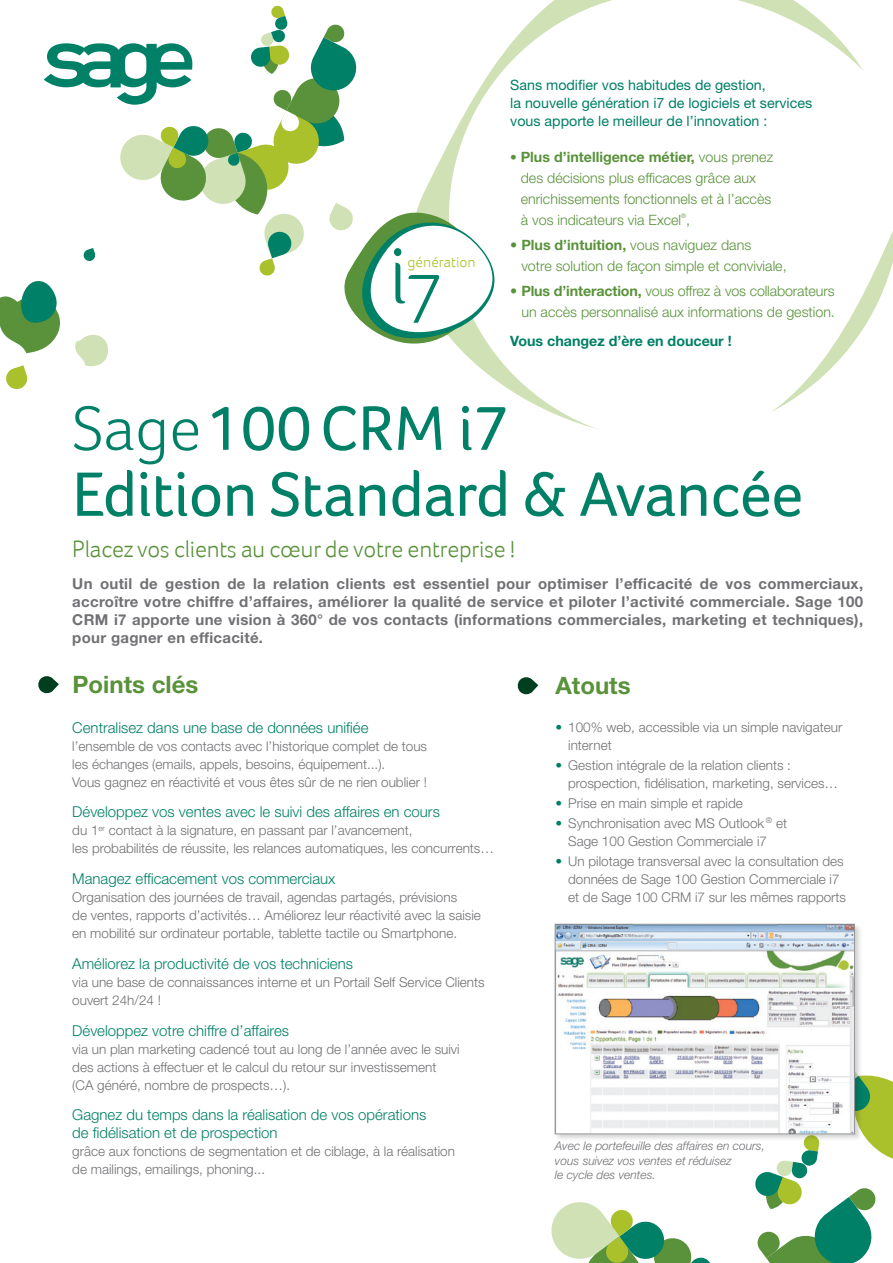
<style>
.page{position:relative;width:893px;height:1263px;background:#fff}
.page>*{position:absolute;margin:0;border:0;box-sizing:border-box;transform-origin:0 0}
.t1{font:300 86.4px "Foco";color:#008066}
.t2{font:64.5px/66px "Foco";letter-spacing:-.01em;color:#008066}
.t3{font:300 24px "Foco";letter-spacing:-.01em;color:#59923a}
.t4{font:700 24px "Helvetica Neue LT Std";color:#59923a}
.t5{font:300 15.15px "Foco";color:#aac12c}
.t6{font:700 15px/18px "Helvetica Neue LT Std";letter-spacing:.02em;color:#717074;text-align:justify}
.t7{font:300 15px/18px "Helvetica Neue LT Std";color:#008066}
.t8{font:300 14.25px/21px "Helvetica Neue LT Std";color:#59923a}
.t9{font:14.25px/18px "Helvetica Neue LT Std";color:#008066}
.t10{font:700 14.25px "Helvetica Neue LT Std";color:#008066}
.t11{font:300 13.5px/18px "Helvetica Neue LT Std";color:#717074}
.t12{font:italic 300 12px/14.2px "Helvetica Neue LT Std";color:#717074}
.t13{font:300 6.15px "Helvetica Neue LT Std";color:#59923a}
.s1{font-size:13.5px}
.s2{font-weight:700}
.s3{font-weight:300}
.s4{color:#008066}
</style>
<div class="page">
<svg style="left:503px;top:0;width:390px;height:430px"></svg>
<svg style="left:0;top:5px;width:503px;height:384px"></svg>
<svg style="left:551px;top:1202px;width:159px;height:61px"></svg>
<svg style="left:755px;top:1075px;width:138px;height:188px"></svg>
<svg style="left:38px;top:676px;width:21px;height:18px"></svg>
<svg style="left:517px;top:677px;width:21px;height:18px"></svg>
<div style="left:553px;top:922px;width:309px;height:220px;background:#231f20;opacity:.2"></div>
<img style="left:557px;top:926px;width:296px;height:206px">
<div style="left:555px;top:924px;width:300px;height:210px;border:1px solid #939598"></div>
<h1 class="t1" style="left:388px;top:224px;width:56px">i<sub>7</sub></h1>
<p class="t5" style="left:408px;top:253px;width:70px">génération</p>
<p class="t9" style="left:510px;top:75px;width:303px">Sans modifier vos habitudes de gestion,<br>la nouvelle génération i7 de logiciels et services vous apporte le meilleur de l’innovation :</p>
<p class="t8" style="left:521px;top:146px;width:254px;text-indent:-11px"><span class="s1">•</span> <span class="s2">Plus d’intelligence métier,</span> vous prenez des décisions plus efficaces grâce aux enrichissements fonctionnels et à l’accès à vos indicateurs via Excel ,</p>
<p class="t13" style="left:681px;top:212px;width:6px">®</p>
<p class="t8" style="left:521px;top:234px;width:267px;text-indent:-11px">• <span class="s2">Plus d’intuition,</span> vous naviguez dans<br>votre solution de façon simple et conviviale,</p>
<p class="t8" style="left:510px;top:280px;width:326px;text-align:right">• <span class="s2">Plus d’interaction,</span> vous offrez à vos collaborateurs un accès personnalisé aux informations de gestion.</p>
<p class="t10" style="left:510px;top:332px;width:223px">Vous changez d’ère en douceur !</p>
<h2 class="t2" style="left:72px;top:394px;width:732px"><span class="s3">Sage</span>100CRM i7<br>Edition Standard &amp; Avancée</h2>
<h3 class="t3" style="left:72px;top:535px;width:445px">Placez vos clients au cœur de votre entreprise !</h3>
<p class="t6" style="left:72px;top:574px;width:792px">Un outil de gestion de la relation clients est essentiel pour optimiser l’efficacité de vos commerciaux, accroître votre chiffre d’affaires, améliorer la qualité de service et piloter l’activité commerciale. Sage 100<br>CRM i7 apporte une vision à 360° de vos contacts (informations commerciales, marketing et techniques), pour gagner en efficacité.</p>
<h3 class="t4" style="left:73px;top:670px;width:127px">Points clés</h3>
<p class="t7" style="left:72px;top:718px;width:298px">Centralisez dans une base de données unifiée</p>
<p class="t11" style="left:72px;top:736px;width:356px">l’ensemble de vos contacts avec l’historique complet de tous les échanges (emails, appels, besoins, équipement...).<br>Vous gagnez en réactivité et vous êtes sûr de ne rien oublier !</p>
<p class="t7" style="left:72px;top:803px;width:369px">Développez vos ventes avec le suivi des affaires en cours</p>
<p class="t11" style="left:72px;top:821px;width:423px">du 1<sup>er</sup> contact à la signature, en passant par l’avancement,<br>les probabilités de réussite, les relances automatiques, les concurrents…</p>
<p class="t7" style="left:72px;top:869px;width:265px">Managez efficacement vos commerciaux</p>
<p class="t11" style="left:72px;top:888px;width:410px">Organisation des journées de travail, agendas partagés, prévisions<br>de ventes, rapports d’activités… Améliorez leur réactivité avec la saisie en mobilité sur ordinateur portable, tablette tactile ou Smartphone.</p>
<p class="t7" style="left:72px;top:954px;width:282px">Améliorez la productivité de vos techniciens</p>
<p class="t11" style="left:72px;top:973px;width:414px">via une base de connaissances interne et un Portail Self Service Clients ouvert 24h/24 !</p>
<p class="t7" style="left:72px;top:1021px;width:218px">Développez votre chiffre d’affaires</p>
<p class="t11" style="left:72px;top:1039px;width:389px">via un plan marketing cadencé tout au long de l’année avec le suivi des actions à effectuer et le calcul du retour sur investissement (CA généré, nombre de prospects…).</p>
<p class="t7" style="left:72px;top:1106px;width:355px">Gagnez du temps dans la réalisation de vos opérations de fidélisation et de prospection</p>
<p class="t11" style="left:72px;top:1142px;width:384px">grâce aux fonctions de segmentation et de ciblage, à la réalisation de mailings, emailings, phoning...</p>
<h3 class="t4" style="left:555px;top:671px;width:77px">Atouts</h3>
<p class="t11" style="left:568px;top:717px;width:276px;text-indent:-13px"><span class="s4">•</span> 100% web, accessible via un simple navigateur internet</p>
<p class="t11" style="left:568px;top:756px;width:271px;text-indent:-13px"><span class="s4">•</span> Gestion intégrale de la relation clients : prospection, fidélisation, marketing, services…</p>
<p class="t11" style="left:555px;top:794px;width:189px"><span class="s4">•</span> Prise en main simple et rapide</p>
<p class="t11" style="left:555px;top:814px;width:233px;text-align:center"><span class="s4">•</span> Synchronisation avec MS Outlook <sup>®</sup> et<br>Sage 100 Gestion Commerciale i7</p>
<p class="t11" style="left:568px;top:852px;width:279px;text-indent:-13px"><span class="s4">•</span> Un pilotage transversal avec la consultation des données de Sage 100 Gestion Commerciale i7 et de Sage 100 CRM i7 sur les mêmes rapports</p>
<p class="t12" style="left:555px;top:1139px;width:212px">Avec le portefeuille des affaires en cours, vous suivez vos ventes et réduisez<br>le cycle des ventes.</p>
</div>
